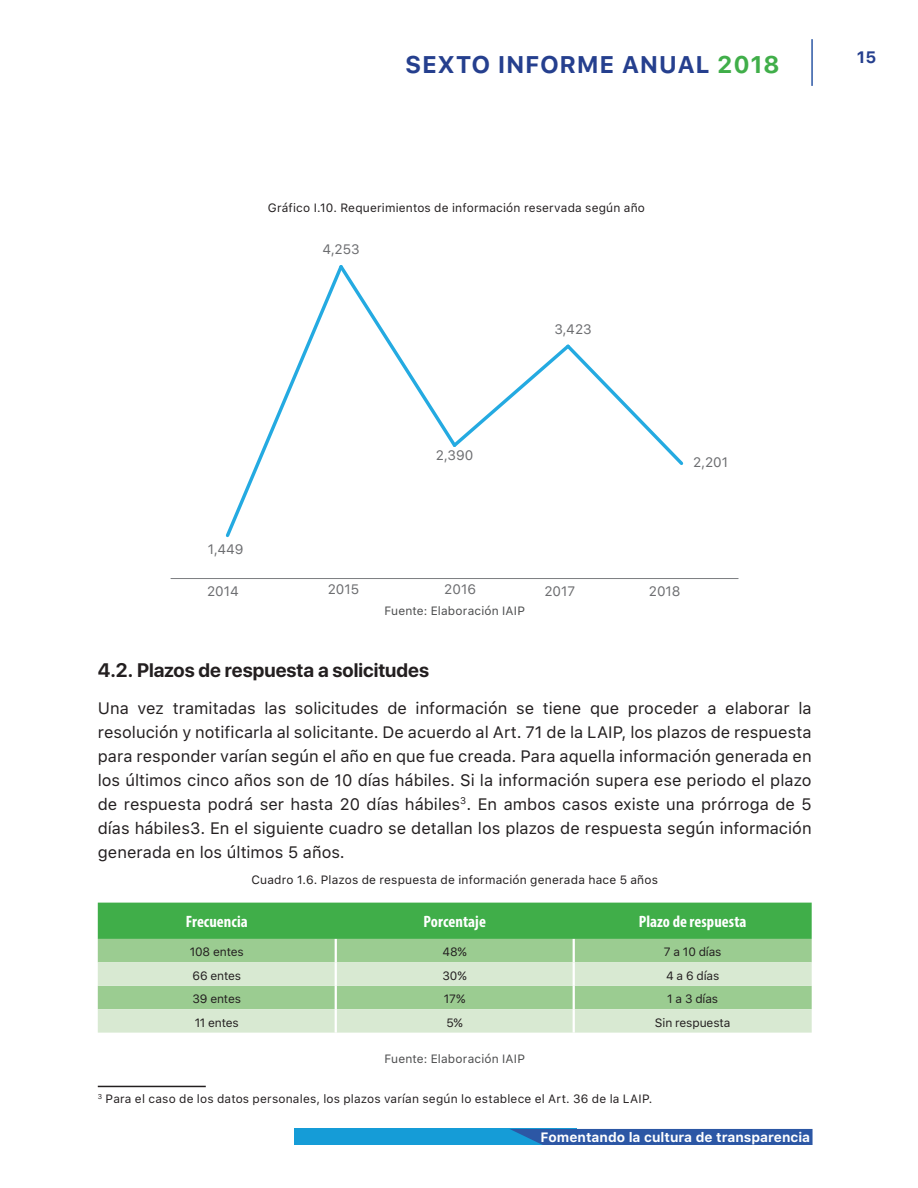
<style>
.page{position:relative;width:918px;height:1188px;background:#fff}
.page>*{position:absolute;margin:0;border:0;box-sizing:border-box;transform-origin:0 0}
.t1{font:700 24px "SF Pro Text";letter-spacing:.025em;color:#253f8e}
._2_1__Titulo_3_-_Enu{font:700 19.5px "SF Pro Display";color:#231f20}
.Parrafo_simple{font:16.5px/24px "SF Pro Text";color:#231f20;text-align:justify}
.Header_Tabla{font:700 condensed 16.5px "Myriad Pro";letter-spacing:.005em;color:#fff}
.t2{font:700 16.5px "SF Pro Text";color:#253f8e}
.t3{font:13.65px "SF Pro Text";color:#6c6d70}
.t4{font:700 13.5px "SF Pro Text";color:#fff}
.Tabla_-_Grafica{font:12px "SF Pro Text";letter-spacing:.015em;color:#231f20}
.Nota_de_Pagina{font:12px "SF Pro Text";letter-spacing:.015em;color:#231f20}
.Body_Tabla{font:12px "SF Pro Text";letter-spacing:-.01em;color:#231f20}
.Parrafo_simple-2{font:12px "SF Pro Text";letter-spacing:.015em;color:#4b4c4d}
.Tabla_-_Grafica-2{font:12px "SF Pro Text";letter-spacing:.015em;color:#4b4c4d}
.s1{color:#40ae49}
</style>
<div class="page">
<div style="left:294px;top:1129px;width:283px;height:16px;background:#159cd7"></div>
<div style="left:510px;top:1129px;width:303px;height:16px;background:#2c57a5"></div>
<hr style="left:811px;top:39px;width:2px;height:47px;background:#2c57a5">
<hr style="left:171px;top:578px;width:567px;height:1px;background:#808285">
<svg style="left:225px;top:265px;width:459px;height:273px"></svg>
<div style="left:98px;top:903px;width:714px;height:36px;background:#40ae49"></div>
<div style="left:98px;top:939px;width:714px;height:23px;background:#9bcc91"></div>
<svg style="left:98px;top:962px;width:714px;height:71px;background:#c4dfbd"></svg>
<hr style="left:335px;top:939px;width:2px;height:23px;background:#fff">
<hr style="left:573px;top:939px;width:2px;height:23px;background:#fff">
<hr style="left:335px;top:962px;width:2px;height:24px;background:#fff">
<hr style="left:573px;top:962px;width:2px;height:24px;background:#fff">
<hr style="left:335px;top:986px;width:2px;height:23px;background:#fff">
<hr style="left:573px;top:986px;width:2px;height:23px;background:#fff">
<hr style="left:335px;top:1009px;width:2px;height:24px;background:#fff">
<hr style="left:573px;top:1009px;width:2px;height:24px;background:#fff">
<hr style="left:98px;top:1086px;width:108px;height:1px;background:#231f20">
<h1 class="t1" style="left:405px;top:51px;width:376px">SEXTO INFORME ANUAL <span class="s1">2018</span></h1>
<p class="t2" style="left:857px;top:47px;width:21px">15</p>
<p class="Tabla_-_Grafica" style="left:268px;top:199px;width:379px">Gráfico I.10. Requerimientos de información reservada según año</p>
<p class="t3" style="left:322px;top:239px;width:39px">4,253</p>
<p class="t3" style="left:555px;top:319px;width:39px">3,423</p>
<p class="t3" style="left:436px;top:446px;width:39px">2,390</p>
<p class="t3" style="left:693px;top:452px;width:36px">2,201</p>
<p class="t3" style="left:208px;top:539px;width:37px">1,449</p>
<p class="t3" style="left:207px;top:581px;width:33px">2014</p>
<p class="t3" style="left:328px;top:580px;width:33px">2015</p>
<p class="t3" style="left:444px;top:580px;width:33px">2016</p>
<p class="t3" style="left:544px;top:581px;width:32px">2017</p>
<p class="t3" style="left:649px;top:581px;width:33px">2018</p>
<p class="Parrafo_simple-2" style="left:384px;top:602px;width:142px">Fuente: Elaboración IAIP</p>
<p class="_2_1__Titulo_3_-_Enu" style="left:98px;top:659px;width:333px">4.2. Plazos de respuesta a solicitudes</p>
<p class="Parrafo_simple" style="left:98px;top:696px;width:715px">Una vez tramitadas las solicitudes de información se tiene que proceder a elaborar la resolución y notificarla al solicitante. De acuerdo al Art. 71 de la LAIP, los plazos de respuesta para responder varían según el año en que fue creada. Para aquella información generada en los últimos cinco años son de 10 días hábiles. Si la información supera ese periodo el plazo de respuesta podrá ser hasta 20 días hábiles<sup>3</sup>. En ambos casos existe una prórroga de 5 días hábiles3. En el siguiente cuadro se detallan los plazos de respuesta según información generada en los últimos 5 años.</p>
<p class="Tabla_-_Grafica" style="left:251px;top:871px;width:408px">Cuadro 1.6. Plazos de respuesta de información generada hace 5 años</p>
<p class="Header_Tabla" style="left:186px;top:911px;width:63px">Frecuencia</p>
<p class="Header_Tabla" style="left:424px;top:911px;width:64px">Porcentaje</p>
<p class="Header_Tabla" style="left:639px;top:911px;width:109px">Plazo de respuesta</p>
<p class="Body_Tabla" style="left:190px;top:943px;width:55px">108 entes</p>
<p class="Body_Tabla" style="left:442px;top:943px;width:26px">48%</p>
<p class="Body_Tabla" style="left:664px;top:943px;width:59px">7 a 10 días</p>
<p class="Body_Tabla" style="left:192px;top:967px;width:50px">66 entes</p>
<p class="Body_Tabla" style="left:443px;top:967px;width:26px">30%</p>
<p class="Body_Tabla" style="left:666px;top:967px;width:55px">4 a 6 días</p>
<p class="Body_Tabla" style="left:193px;top:990px;width:50px">39 entes</p>
<p class="Body_Tabla" style="left:444px;top:990px;width:23px">17%</p>
<p class="Body_Tabla" style="left:667px;top:990px;width:52px">1 a 3 días</p>
<p class="Body_Tabla" style="left:195px;top:1014px;width:46px">11 entes</p>
<p class="Body_Tabla" style="left:446px;top:1014px;width:18px">5%</p>
<p class="Body_Tabla" style="left:655px;top:1014px;width:77px">Sin respuesta</p>
<p class="Tabla_-_Grafica-2" style="left:384px;top:1050px;width:142px">Fuente: Elaboración IAIP</p>
<p class="Nota_de_Pagina" style="left:98px;top:1090px;width:556px"><sup>3</sup> Para el caso de los datos personales, los plazos varían según lo establece el Art. 36 de la LAIP.</p>
<p class="t4" style="left:541px;top:1129px;width:271px">Fomentando la cultura de transparencia</p>
</div>
